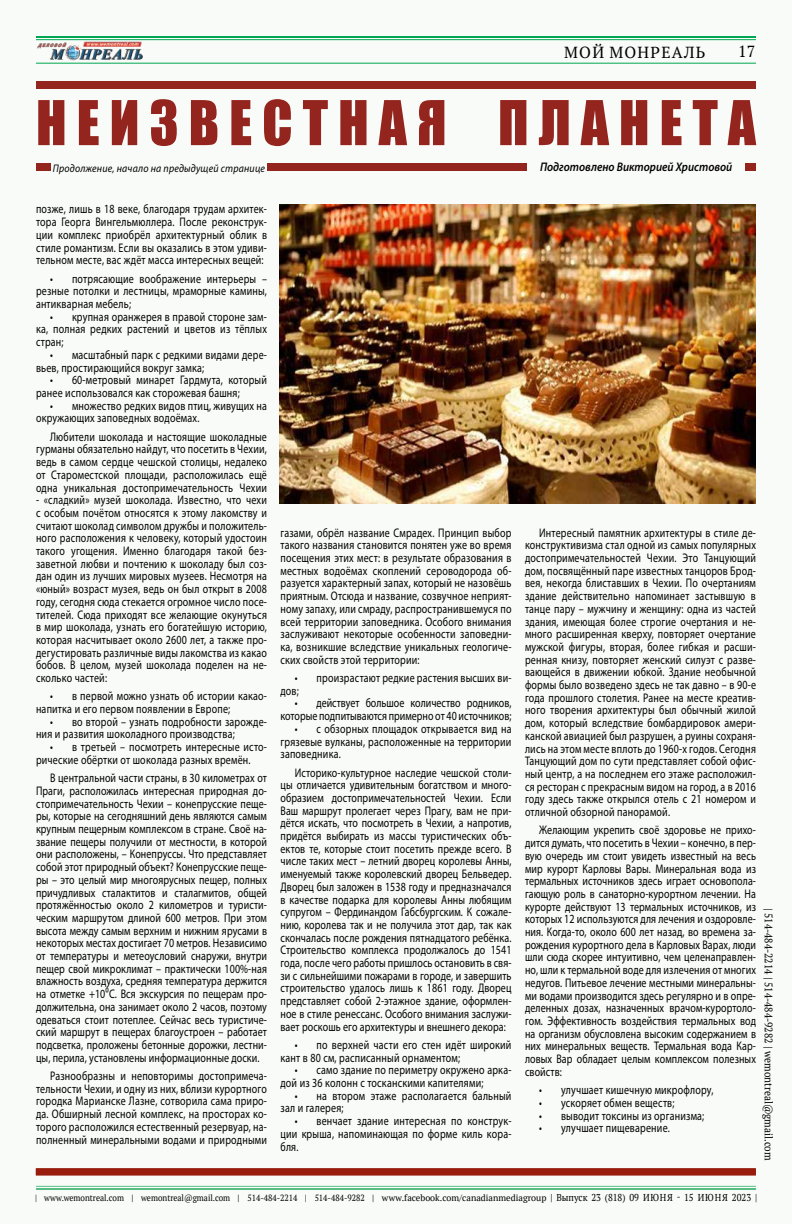
<style>
.page{position:relative;width:792px;height:1224px;background:#f9fbf8}
.page>*{position:absolute;margin:0;border:0;box-sizing:border-box;transform-origin:0 0}
.t1{font:57px "Impact";letter-spacing:.18em;color:#94251e}
.t2{font:16px "PT Serif";letter-spacing:.08em;color:#000}
.t3{font:12.5px/12.7px "Myriad Pro";letter-spacing:.02em;color:#000;text-align:justify;scale:.8 1}
.t4{font:12.5px/12.7px "Myriad Pro";color:#000;text-align:right;scale:.8 1}
.t5{font:italic 600 12.5px "Myriad Pro";color:#000;scale:.9 1}
.t6{font:11px "PT Serif";color:#000}
.t7{font:italic 11px "Myriad Pro";letter-spacing:.02em;color:#000;scale:.9 1}
.t8{font:9px "PT Serif";color:#000;scale:.9 1}
.s1{font-size:10px}
</style>
<div class="page">
<img style="left:37px;top:41px;width:106px;height:20px">
<hr style="left:36px;top:63px;width:720px;height:1px;background:#00a651">
<hr style="left:36px;top:1186px;width:720px;height:1px;background:#57bd84">
<hr style="left:36px;top:1188px;width:720px;height:2px;background:#57bd84">
<hr style="left:36px;top:36px;width:720px;height:2px;background:#00a651">
<hr style="left:36px;top:39px;width:720px;height:1px;background:#00a651">
<div style="left:36px;top:163px;width:720px;height:8px;background:#94251e"></div>
<div style="left:36px;top:81px;width:720px;height:8px;background:#94251e"></div>
<div style="left:527px;top:155px;width:218px;height:24px;background:#f9fbf8"></div>
<div style="left:51px;top:156px;width:216px;height:23px;background:#f9fbf8"></div>
<div style="left:36px;top:1168px;width:720px;height:7px;background:#981d0d"></div>
<img style="left:280px;top:204px;width:476px;height:299px">
<p class="t2" style="left:564px;top:42px;width:143px">МОЙ МОНРЕАЛЬ</p>
<p class="t2" style="left:738px;top:41px;width:19px">17</p>
<h1 class="t1" style="left:36px;top:79px;width:721px">НЕИЗВЕСТНАЯ ПЛАНЕТА</h1>
<p class="t7" style="left:53px;top:161px;width:237px">Продолжение, начало на предыдущей странице</p>
<p class="t3" style="left:36px;top:203px;width:290px">позже, лишь в 18 веке, благодаря трудам архитек&shy;тора Георга Вингельмюллера. После реконструк&shy;ции комплекс приобрёл архитектурный облик в стиле романтизм. Если вы оказались в этом удиви&shy;тельном месте, вас ждёт масса интересных вещей:</p>
<p class="t3" style="left:36px;top:272px;width:290px;text-indent:14px">• потрясающие воображение интерьеры – резные потолки и лестницы, мраморные камины, антикварная мебель;</p>
<p class="t3" style="left:36px;top:310px;width:290px;text-indent:14px">• крупная оранжерея в правой стороне зам&shy;ка, полная редких растений и цветов из тёплых стран;</p>
<p class="t3" style="left:36px;top:348px;width:290px;text-indent:14px">• масштабный парк с редкими видами дере&shy;вьев, простирающийся вокруг замка;</p>
<p class="t3" style="left:36px;top:374px;width:290px;text-indent:14px">• 60-метровый минарет Гардмута, который ранее использовался как сторожевая башня;</p>
<p class="t3" style="left:36px;top:399px;width:290px;text-indent:14px">• множество редких видов птиц, живущих на окружающих заповедных водоёмах.</p>
<p class="t3" style="left:36px;top:430px;width:290px;text-indent:14px">Любители шоколада и настоящие шоколадные гурманы обязательно найдут, что посетить в Чехии, ведь в самом сердце чешской столицы, недалеко от Староместской площади, расположилась ещё одна уникальная достопримечательность Чехии</p>
<p class="t3" style="left:36px;top:493px;width:290px">- «сладкий» музей шоколада. Известно, что чехи с особым почётом относятся к этому лакомству и считают шоколад символом дружбы и положитель&shy;ного расположения к человеку, который удостоин такого угощения. Именно благодаря такой без&shy;заветной любви и почтению к шоколаду был соз&shy;дан один из лучших мировых музеев. Несмотря на «юный» возраст музея, ведь он был открыт в 2008 году, сегодня сюда стекается огромное число посе&shy;тителей. Сюда приходят все желающие окунуться в мир шоколада, узнать его богатейшую историю, которая насчитывает около 2600 лет, а также про&shy;дегустировать различные виды лакомства из какао бобов. В целом, музей шоколада поделен на не&shy;сколько частей:</p>
<p class="t3" style="left:36px;top:690px;width:290px;text-indent:14px">• в первой можно узнать об истории какао&shy;напитка и его первом появлении в Европе;</p>
<p class="t3" style="left:36px;top:715px;width:290px;text-indent:14px">• во второй – узнать подробности зарожде&shy;ния и развития шоколадного производства;</p>
<p class="t3" style="left:36px;top:740px;width:290px;text-indent:14px">• в третьей – посмотреть интересные исто&shy;рические обёртки от шоколада разных времён.</p>
<p class="t3" style="left:36px;top:772px;width:290px;text-indent:14px">В центральной части страны, в 30 километрах от Праги, расположилась интересная природная до&shy;стопримечательность Чехии – конепрусские пеще&shy;ры, которые на сегодняшний день являются самым крупным пещерным комплексом в стране. Своё на&shy;звание пещеры получили от местности, в которой они расположены, – Конепруссы. Что представляет собой этот природный объект? Конепрусские пеще&shy;ры – это целый мир многоярусных пещер, полных причудливых сталактитов и сталагмитов, общей протяжённостью около 2 километров и туристи&shy;ческим маршрутом длиной 600 метров. При этом высота между самым верхним и нижним ярусами в некоторых местах достигает 70 метров. Независимо от температуры и метеоусловий снаружи, внутри пещер свой микроклимат – практически 100%-ная влажность воздуха, средняя температура держится на отметке +10⁰С. Вся экскурсия по пещерам про&shy;должительна, она занимает около 2 часов, поэтому одеваться стоит потеплее. Сейчас весь туристиче&shy;ский маршрут в пещерах благоустроен – работает подсветка, проложены бетонные дорожки, лестни&shy;цы, перила, установлены информационные доски.</p>
<p class="t3" style="left:36px;top:1069px;width:290px;text-indent:14px">Разнообразны и неповторимы достопримеча&shy;тельности Чехии, и одну из них, вблизи курортного городка Марианске Лазне, сотворила сама приро&shy;да. Обширный лесной комплекс, на просторах ко&shy;торого расположился естественный резервуар, на&shy;полненный минеральными водами и природными</p>
<p class="t5" style="left:540px;top:159px;width:215px">Подготовлено Викторией Христовой</p>
<p class="t3" style="left:281px;top:526px;width:290px">газами, обрёл название Смрадех. Принцип выбор такого названия становится понятен уже во время посещения этих мест: в результате образования в местных водоёмах скоплений сероводорода об&shy;разуется характерный запах, который не назовёшь приятным. Отсюда и название, созвучное неприят&shy;ному запаху, или смраду, распространившемуся по всей территории заповедника. Особого внимания заслуживают некоторые особенности заповедни&shy;ка, возникшие вследствие уникальных геологиче&shy;ских свойств этой территории:</p>
<p class="t3" style="left:281px;top:671px;width:290px;text-indent:14px">• произрастают редкие растения высших ви&shy;дов;</p>
<p class="t4" style="left:281px;top:697px;width:290px">• действует большое количество родников, которые подпитываются примерно от 40 источников;</p>
<p class="t3" style="left:281px;top:722px;width:290px;text-indent:14px">• с обзорных площадок открывается вид на грязевые вулканы, расположенные на территории заповедника.</p>
<p class="t3" style="left:281px;top:766px;width:290px;text-indent:14px">Историко-культурное наследие чешской столи&shy;цы отличается удивительным богатством и много&shy;образием достопримечательностей Чехии. Если Ваш маршрут пролегает через Прагу, вам не при&shy;дётся искать, что посмотреть в Чехии, а напротив, придётся выбирать из массы туристических объ&shy;ектов те, которые стоит посетить прежде всего. В числе таких мест – летний дворец королевы Анны, именуемый также королевский дворец Бельведер.<br>Дворец был заложен в 1538 году и предназначался в качестве подарка для королевы Анны любящим супругом – Фердинандом Габсбургским. К сожале&shy;нию, королева так и не получила этот дар, так как скончалась после рождения пятнадцатого ребёнка.<br>Строительство комплекса продолжалось до 1541 года, после чего работы пришлось остановить в свя&shy;зи с сильнейшими пожарами в городе, и завершить строительство удалось лишь к 1861 году. Дворец представляет собой 2-этажное здание, оформлен&shy;ное в стиле ренессанс. Особого внимания заслужи&shy;вает роскошь его архитектуры и внешнего декора:</p>
<p class="t3" style="left:281px;top:1038px;width:290px;text-indent:14px">• по верхней части его стен идёт широкий кант в 80 см, расписанный орнаментом;</p>
<p class="t3" style="left:281px;top:1064px;width:290px;text-indent:14px">• само здание по периметру окружено арка&shy;дой из 36 колонн с тосканскими капителями;</p>
<p class="t3" style="left:281px;top:1089px;width:290px;text-indent:14px">• на втором этаже располагается бальный зал и галерея;</p>
<p class="t3" style="left:281px;top:1114px;width:290px;text-indent:14px">• венчает здание интересная по конструк&shy;ции крыша, напоминающая по форме киль кора&shy;бля.</p>
<p class="t3" style="left:525px;top:526px;width:290px;text-indent:14px">Интересный памятник архитектуры в стиле де&shy;конструктивизма стал одной из самых популярных достопримечательностей Чехии. Это Танцующий дом, посвящённый паре известных танцоров Брод&shy;вея, некогда блиставших в Чехии. По очертаниям здание действительно напоминает застывшую в танце пару – мужчину и женщину: одна из частей здания, имеющая более строгие очертания и не&shy;много расширенная кверху, повторяет очертание мужской фигуры, вторая, более гибкая и расши&shy;ренная книзу, повторяет женский силуэт с разве&shy;вающейся в движении юбкой. Здание необычной формы было возведено здесь не так давно – в 90-е года прошлого столетия. Ранее на месте креатив&shy;ного творения архитектуры был обычный жилой дом, который вследствие бомбардировок амери&shy;канской авиацией был разрушен, а руины сохраня&shy;лись на этом месте вплоть до 1960-х годов. Сегодня Танцующий дом по сути представляет собой офис&shy;ный центр, а на последнем его этаже расположил&shy;ся ресторан с прекрасным видом на город, а в 2016 году здесь также открылся отель с 21 номером и отличной обзорной панорамой.</p>
<p class="t3" style="left:525px;top:824px;width:290px;text-indent:14px">Желающим укрепить своё здоровье не прихо&shy;дится думать, что посетить в Чехии – конечно, в пер&shy;вую очередь им стоит увидеть известный на весь мир курорт Карловы Вары. Минеральная вода из термальных источников здесь играет основопола&shy;гающую роль в санаторно-курортном лечении. На курорте действуют 13 термальных источников, из которых 12 используются для лечения и оздоровле&shy;ния. Когда-то, около 600 лет назад, во времена за&shy;рождения курортного дела в Карловых Варах, люди шли сюда скорее интуитивно, чем целенаправлен&shy;но, шли к термальной воде для излечения от многих недугов. Питьевое лечение местными минеральны&shy;ми водами производится здесь регулярно и в опре&shy;деленных дозах, назначенных врачом-курортоло&shy;гом. Эффективность воздействия термальных вод на организм обусловлена высоким содержанием в них минеральных веществ. Термальная вода Кар&shy;ловых Вар обладает целым комплексом полезных свойств:</p>
<p class="t3" style="left:539px;top:1083px;width:219px">• улучшает кишечную микрофлору,</p>
<p class="t3" style="left:539px;top:1096px;width:171px">• ускоряет обмен веществ;</p>
<p class="t3" style="left:539px;top:1109px;width:208px">• выводит токсины из организма;</p>
<p class="t3" style="left:539px;top:1121px;width:165px">• улучшает пищеварение.</p>
<p class="t6" style="left:776px;top:908px;width:254px;rotate:90deg">| 514-484-2214 | 514-484-9282 | wemontreal@gmail.com</p>
<p class="t8" style="left:35px;top:1192px;width:804px">| www.wemontreal.com | wemontreal@gmail.com | 514-484-2214 | 514-484-9282 | www.facebook.com/canadianmediagroup <span class="s1">| Выпуск 23 (818) 09 ИЮНЯ - 15 ИЮНЯ 2023 |</span></p>
</div>
